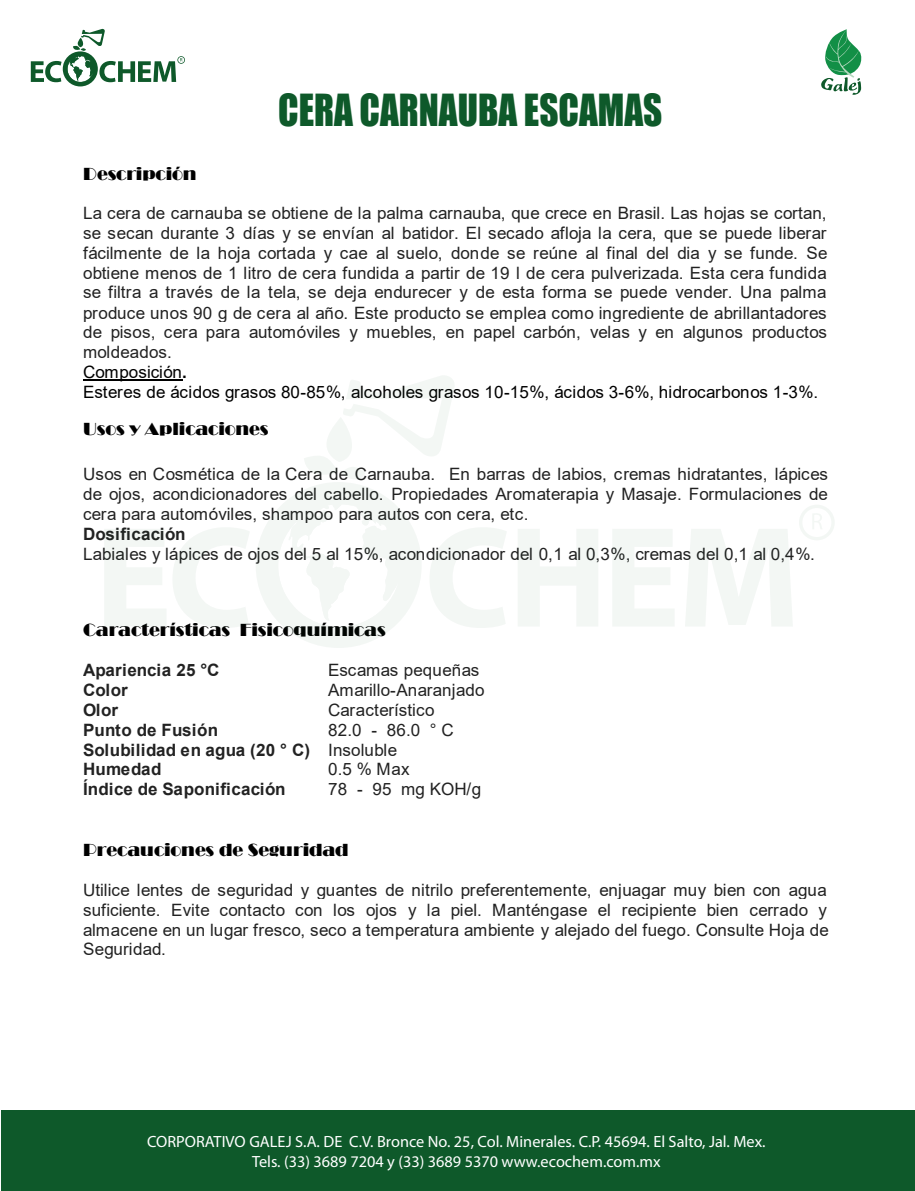
<style>
.page{position:relative;width:915px;height:1191px;background:#fff}
.page>*{position:absolute;margin:0;border:0;box-sizing:border-box;transform-origin:0 0}
.t1{font:40.65px "Impact";color:#0e592a;scale:.91 1}
.t2{font:18.15px "Broadway";letter-spacing:-.005em;color:#000}
.t3{font:17.1px/19.8px "Arial";letter-spacing:.005em;color:#222}
.t4{font:700 17.1px/19.8px "Arial";letter-spacing:.005em;color:#222}
.t5{font:16.2px/19.5px "Myriad Pro";color:#fff;text-align:center}
.s1{color:#000}
.s2{font-weight:700;color:#000}
</style>
<div class="page">
<hr style="left:83px;top:379px;width:99px;height:1px;background:#000">
<svg style="left:105px;top:529px;width:61px;height:97px"></svg>
<svg style="left:518px;top:529px;width:80px;height:97px"></svg>
<svg style="left:613px;top:529px;width:61px;height:97px"></svg>
<svg style="left:685px;top:529px;width:107px;height:97px"></svg>
<svg style="left:172px;top:376px;width:334px;height:272px"></svg>
<svg style="left:799px;top:505px;width:35px;height:35px"></svg>
<svg style="left:31px;top:29px;width:154px;height:57px"></svg>
<svg style="left:821px;top:29px;width:40px;height:66px"></svg>
<div style="left:1px;top:1110px;width:913px;height:81px;background:#0e592a"></div>
<h1 class="t1" style="left:278px;top:78px;width:423px">CERA CARNAUBA ESCAMAS</h1>
<p class="t2" style="left:83px;top:163px;width:115px">Descripción</p>
<p class="t3" style="left:83px;top:203px;width:745px">La cera de carnauba se obtiene de la palma carnauba, que crece en Brasil. Las hojas se cortan, se secan durante 3 días y se envían al batidor. El secado afloja la cera, que se puede liberar fácilmente de la hoja cortada y cae al suelo, donde se reúne al final del dia y se funde. Se obtiene menos de 1 litro de cera fundida a partir de 19 l de cera pulverizada. Esta cera fundida se filtra a través de la tela, se deja endurecer y de esta forma se puede vender. Una palma produce unos 90 g de cera al año. Este producto se emplea como ingrediente de abrillantadores de pisos, cera para automóviles y muebles, en papel carbón, velas y en algunos productos moldeados.<br><span class="s1">Composición</span><span class="s2">.<br></span><span class="s1">Esteres de ácidos grasos 80-85%, alcoholes grasos 10-15%, ácidos 3-6%, hidrocarbonos 1-3%.</span></p>
<p class="t2" style="left:83px;top:419px;width:187px">Usos y Aplicaciones</p>
<p class="t3" style="left:83px;top:464px;width:746px;text-align:justify">Usos en Cosmética de la Cera de Carnauba. En barras de labios, cremas hidratantes, lápices de ojos, acondicionadores del cabello. Propiedades Aromaterapia y Masaje. Formulaciones de cera para automóviles, shampoo para autos con cera, etc.</p>
<p class="t4" style="left:83px;top:524px;width:104px">Dosificación</p>
<p class="t3" style="left:83px;top:544px;width:733px">Labiales y lápices de ojos del 5 al 15%, acondicionador del 0,1 al 0,3%, cremas del 0,1 al 0,4%.</p>
<p class="t2" style="left:83px;top:620px;width:304px">Características Fisicoquímicas</p>
<p class="t4" style="left:83px;top:660px;width:138px">Apariencia 25 °C</p>
<p class="t3" style="left:328px;top:660px;width:152px">Escamas pequeñas</p>
<p class="t4" style="left:83px;top:680px;width:228px">Color<br>Olor<br>Punto de Fusión<br>Solubilidad en agua (20 ° C)<br>Humedad<br>Índice de Saponificación</p>
<p class="t3" style="left:328px;top:680px;width:158px">Amarillo-Anaranjado<br>Característico<br>82.0 - 86.0 ° C<br>Insoluble<br>0.5 % Max<br>78 - 95 mg KOH/g</p>
<p class="t2" style="left:83px;top:840px;width:267px">Precauciones de Seguridad</p>
<p class="t3" style="left:83px;top:879px;width:746px;text-align:justify">Utilice lentes de seguridad y guantes de nitrilo preferentemente, enjuagar muy bien con agua suficiente. Evite contacto con los ojos y la piel. Manténgase el recipiente bien cerrado y almacene en un lugar fresco, seco a temperatura ambiente y alejado del fuego. Consulte Hoja de Seguridad.</p>
<p class="t5" style="left:147px;top:1131px;width:620px">CORPORATIVO GALEJ S.A. DE C.V. Bronce No. 25, Col. Minerales. C.P. 45694. El Salto, Jal. Mex.<br>Tels. (33) 3689 7204 y (33) 3689 5370 www.ecochem.com.mx</p>
</div>
